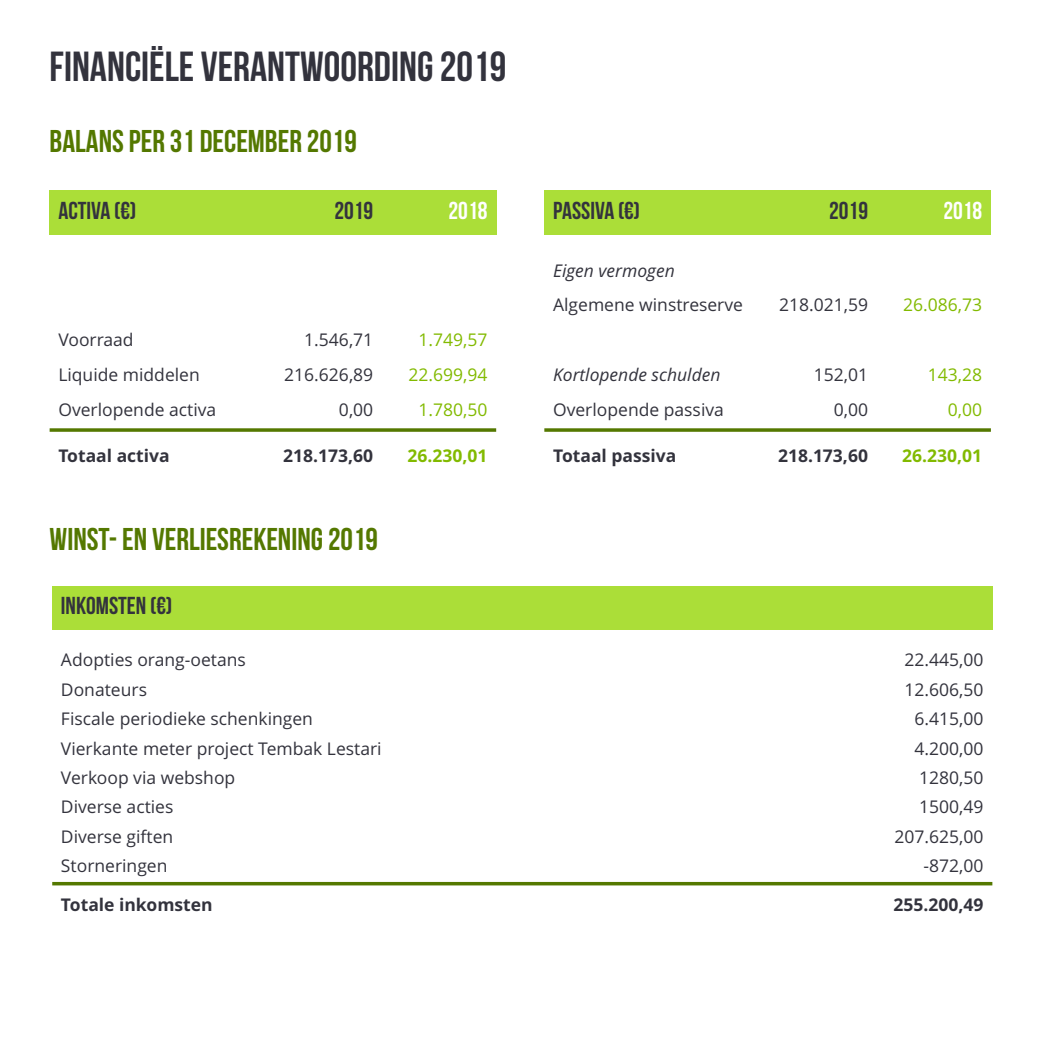
<style>
.page{position:relative;width:1042px;height:1042px;background:#fff}
.page>*{position:absolute;margin:0;border:0;box-sizing:border-box;transform-origin:0 0}
.t1{font:700 42px "Bebas Neue";color:#33333d}
.t2{font:700 31.5px "Bebas Neue";color:#547800}
.t3{font:700 24.5px "Bebas Neue";color:#33333d}
.t4{font:700 24.5px "Bebas Neue";color:#fff}
.t5{font:17.5px "Open Sans";color:#33333d}
.t6{font:700 17.5px "Open Sans";color:#33333d}
.t7{font:17.5px "Open Sans";color:#82ba00}
.t8{font:italic 17.5px "Open Sans";color:#33333d}
.t9{font:700 17.5px "Open Sans";color:#82ba00}
</style>
<div class="page">
<div style="left:50px;top:190px;width:218px;height:45px;background:#abde38"></div>
<div style="left:268px;top:190px;width:114px;height:45px;background:#abde38"></div>
<div style="left:382px;top:190px;width:114px;height:45px;background:#abde38"></div>
<svg style="left:50px;top:428px;width:446px;height:4px;background:#69881f"></svg>
<div style="left:544px;top:190px;width:218px;height:45px;background:#abde38"></div>
<div style="left:762px;top:190px;width:115px;height:45px;background:#abde38"></div>
<div style="left:877px;top:190px;width:114px;height:45px;background:#abde38"></div>
<svg style="left:544px;top:428px;width:447px;height:4px;background:#69881f"></svg>
<div style="left:52px;top:586px;width:541px;height:44px;background:#abde38"></div>
<div style="left:593px;top:586px;width:200px;height:44px;background:#abde38"></div>
<div style="left:793px;top:586px;width:199px;height:44px;background:#abde38"></div>
<hr style="left:52px;top:882px;width:940px;height:3px;background:#547800">
<h1 class="t1" style="left:50px;top:44px;width:458px">FINANCIËLE VERANTWOORDING 2019</h1>
<h2 class="t2" style="left:50px;top:124px;width:309px">BALANS PER 31 DECEMBER 2019</h2>
<h3 class="t3" style="left:58px;top:197px;width:79px">ACTIVA (€)</h3>
<h3 class="t3" style="left:334px;top:197px;width:40px">2019</h3>
<h3 class="t4" style="left:449px;top:197px;width:40px">2018</h3>
<p class="t5" style="left:58px;top:330px;width:77px">Voorraad</p>
<p class="t5" style="left:304px;top:330px;width:70px">1.546,71</p>
<p class="t7" style="left:418px;top:330px;width:70px">1.749,57</p>
<p class="t5" style="left:58px;top:364px;width:143px">Liquide middelen</p>
<p class="t5" style="left:284px;top:364px;width:90px">216.626,89</p>
<p class="t7" style="left:408px;top:364px;width:80px">22.699,94</p>
<p class="t5" style="left:58px;top:399px;width:159px">Overlopende activa</p>
<p class="t5" style="left:339px;top:399px;width:36px">0,00</p>
<p class="t7" style="left:418px;top:399px;width:70px">1.780,50</p>
<p class="t6" style="left:58px;top:446px;width:113px">Totaal activa</p>
<p class="t6" style="left:283px;top:446px;width:91px">218.173,60</p>
<p class="t9" style="left:407px;top:446px;width:81px">26.230,01</p>
<h2 class="t2" style="left:50px;top:522px;width:330px">WINST-EN VERLIESREKENING2019</h2>
<h3 class="t3" style="left:553px;top:197px;width:88px">PASSIVA (€)</h3>
<h3 class="t3" style="left:829px;top:197px;width:40px">2019</h3>
<h3 class="t4" style="left:943px;top:197px;width:40px">2018</h3>
<p class="t8" style="left:553px;top:260px;width:123px">Eigen vermogen</p>
<p class="t5" style="left:553px;top:295px;width:191px">Algemene winstreserve</p>
<p class="t5" style="left:779px;top:295px;width:90px">218.021,59</p>
<p class="t7" style="left:903px;top:295px;width:80px">26.086,73</p>
<p class="t8" style="left:553px;top:364px;width:169px">Kortlopende schulden</p>
<p class="t5" style="left:814px;top:364px;width:56px">152,01</p>
<p class="t7" style="left:928px;top:364px;width:56px">143,28</p>
<p class="t5" style="left:553px;top:399px;width:172px">Overlopende passiva</p>
<p class="t5" style="left:834px;top:399px;width:36px">0,00</p>
<p class="t7" style="left:948px;top:399px;width:36px">0,00</p>
<p class="t6" style="left:553px;top:446px;width:125px">Totaal passiva</p>
<p class="t6" style="left:778px;top:446px;width:91px">218.173,60</p>
<p class="t9" style="left:902px;top:446px;width:81px">26.230,01</p>
<h3 class="t3" style="left:61px;top:592px;width:113px">INKOMSTEN (€)</h3>
<p class="t5" style="left:61px;top:650px;width:186px">Adopties orang-oetans</p>
<p class="t5" style="left:904px;top:650px;width:80px">22.445,00</p>
<p class="t5" style="left:61px;top:679px;width:88px">Donateurs</p>
<p class="t5" style="left:904px;top:679px;width:80px">12.606,50</p>
<p class="t5" style="left:61px;top:709px;width:253px">Fiscale periodieke schenkingen</p>
<p class="t5" style="left:914px;top:709px;width:70px">6.415,00</p>
<p class="t5" style="left:61px;top:738px;width:322px">Vierkante meter project Tembak Lestari</p>
<p class="t5" style="left:914px;top:738px;width:70px">4.200,00</p>
<p class="t5" style="left:61px;top:767px;width:176px">Verkoop via webshop</p>
<p class="t5" style="left:919px;top:767px;width:66px">1280,50</p>
<p class="t5" style="left:61px;top:797px;width:114px">Diverse acties</p>
<p class="t5" style="left:919px;top:797px;width:66px">1500,49</p>
<p class="t5" style="left:61px;top:826px;width:114px">Diverse giften</p>
<p class="t5" style="left:894px;top:826px;width:90px">207.625,00</p>
<p class="t5" style="left:61px;top:855px;width:108px">Storneringen</p>
<p class="t5" style="left:923px;top:855px;width:61px">-872,00</p>
<p class="t6" style="left:61px;top:894px;width:153px">Totale inkomsten</p>
<p class="t6" style="left:893px;top:894px;width:91px">255.200,49</p>
</div>
